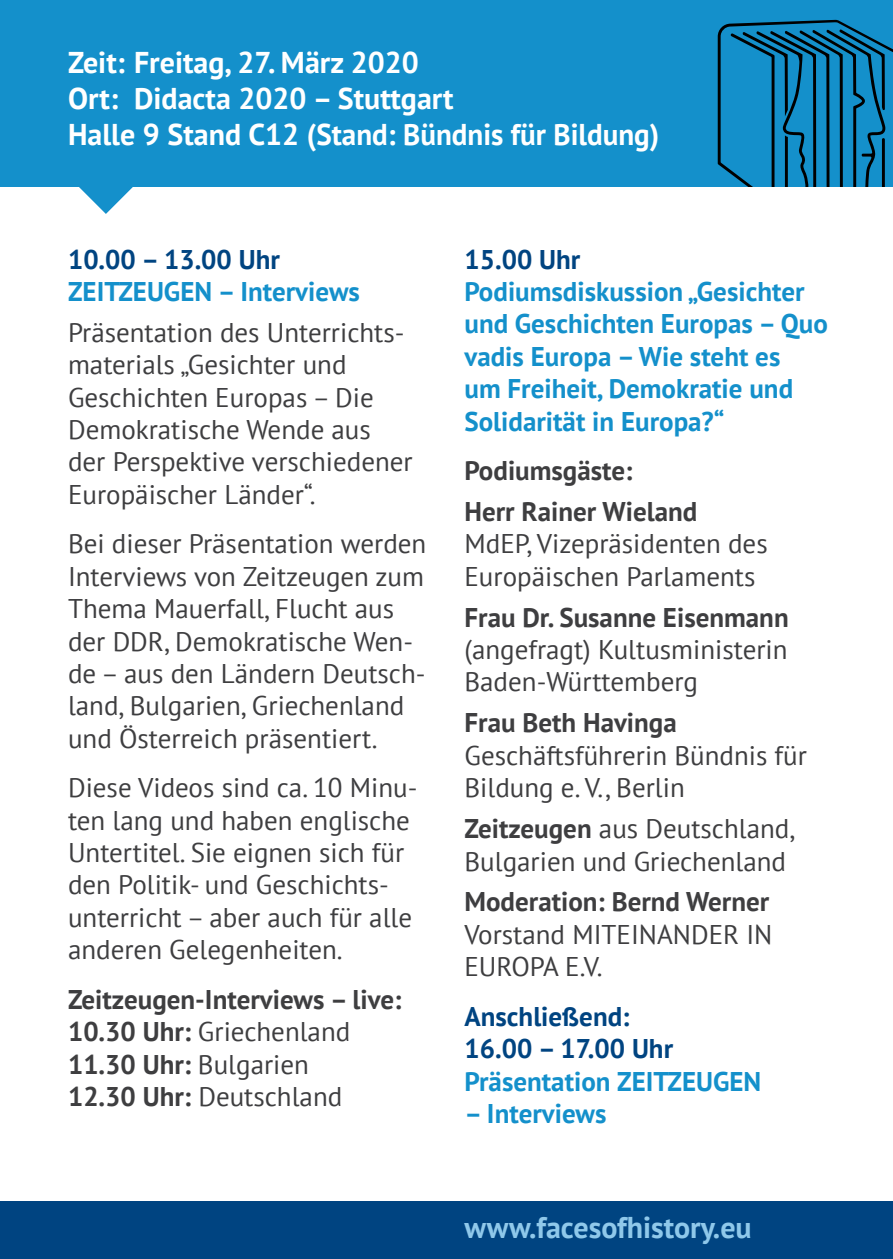
<style>
.page{position:relative;width:893px;height:1259px;background:#fff}
.page>*{position:absolute;margin:0;border:0;box-sizing:border-box;transform-origin:0 0}
.t1{font:700 30px/36px "PT Sans";color:#fff}
.t2{font:700 30px "PT Sans";color:#8fc8ea}
.t3{font:27px/32.4px "PT Sans";color:#3e3e40}
.t4{font:700 27px/32.4px "PT Sans";color:#3e3e40}
.t5{font:700 27px/32.4px "PT Sans";color:#1490cb}
.t6{font:700 27px/32.4px "PT Sans";color:#004481}
.s1{font-weight:400}
.s2{font-weight:700}
</style>
<div class="page">
<div style="left:0;top:0;width:893px;height:187px;background:#1490cb"></div>
<svg style="left:718px;top:20px;width:175px;height:167px"></svg>
<svg style="left:79px;top:187px;width:54px;height:27px"></svg>
<div style="left:0;top:1200px;width:893px;height:59px;background:#004481"></div>
<p class="t1" style="left:68px;top:44px;width:593px">Zeit: Freitag, 27. März 2020<br>Ort: Didacta 2020 – Stuttgart<br>Halle 9 Stand C12 (Stand: Bündnis für Bildung)</p>
<p class="t6" style="left:68px;top:242px;width:213px">10.00 – 13.00 Uhr</p>
<p class="t5" style="left:68px;top:275px;width:293px">ZEITZEUGEN – Interviews</p>
<p class="t3" style="left:68px;top:315px;width:346px">Präsentation des Unterrichts&shy;materials „Gesichter und<br>Geschichten Europas – Die<br>Demokratische Wende aus der Perspektive verschiedener<br>Europäischer Länder“.</p>
<p class="t3" style="left:68px;top:527px;width:360px">Bei dieser Präsentation werden<br>Interviews von Zeitzeugen zum<br>Thema Mauerfall, Flucht aus der DDR, Demokratische Wen&shy;de – aus den Ländern Deutsch&shy;land, Bulgarien, Griechenland und Österreich präsentiert.</p>
<p class="t3" style="left:68px;top:771px;width:351px">Diese Videos sind ca. 10 Minu&shy;ten lang und haben englische<br>Untertitel. Sie eignen sich für den Politik- und Geschichts&shy;unterricht – aber auch für alle anderen Gelegenheiten.</p>
<p class="t4" style="left:68px;top:982px;width:335px">Zeitzeugen-Interviews – live:<br>10.30 Uhr: <span class="s1">Griechenland<br></span>11.30 Uhr: <span class="s1">Bulgarien<br></span>12.30 Uhr: <span class="s1">Deutschland</span></p>
<p class="t6" style="left:464px;top:242px;width:117px">15.00 Uhr</p>
<p class="t5" style="left:464px;top:275px;width:365px">Podiumsdiskussion „Gesichter und Geschichten Europas – Quo vadis Europa – Wie steht es<br>um Freiheit, Demokratie und<br>Solidarität in Europa?“</p>
<p class="t4" style="left:464px;top:449px;width:234px;line-height:40.8px">Podiumsgäste:<br>Herr Rainer Wieland</p>
<p class="t3" style="left:464px;top:527px;width:305px">MdEP, Vizepräsidenten des<br>Europäischen Parlaments</p>
<p class="t4" style="left:464px;top:600px;width:326px">Frau Dr. Susanne Eisenmann</p>
<p class="t3" style="left:464px;top:633px;width:325px">(angefragt) Kultusministerin<br>Baden-Württemberg</p>
<p class="t4" style="left:464px;top:706px;width:214px">Frau Beth Havinga</p>
<p class="t3" style="left:464px;top:738px;width:344px">Geschäftsführerin Bündnis für<br>Bildung e. V., Berlin</p>
<p class="t3" style="left:464px;top:812px;width:332px"><span class="s2">Zeitzeugen</span> aus Deutschland,<br>Bulgarien und Griechenland</p>
<p class="t4" style="left:464px;top:885px;width:306px">Moderation: Bernd Werner</p>
<p class="t3" style="left:464px;top:917px;width:309px">Vorstand MITEINANDER IN<br>EUROPA E.V.</p>
<p class="t6" style="left:464px;top:999px;width:210px">Anschließend:<br>16.00 – 17.00 Uhr</p>
<p class="t5" style="left:464px;top:1064px;width:298px">Präsentation ZEITZEUGEN</p>
<p class="t5" style="left:464px;top:1096px;width:143px">– Interviews</p>
<p class="t2" style="left:464px;top:1207px;width:289px">www.facesofhistory.eu</p>
</div>
